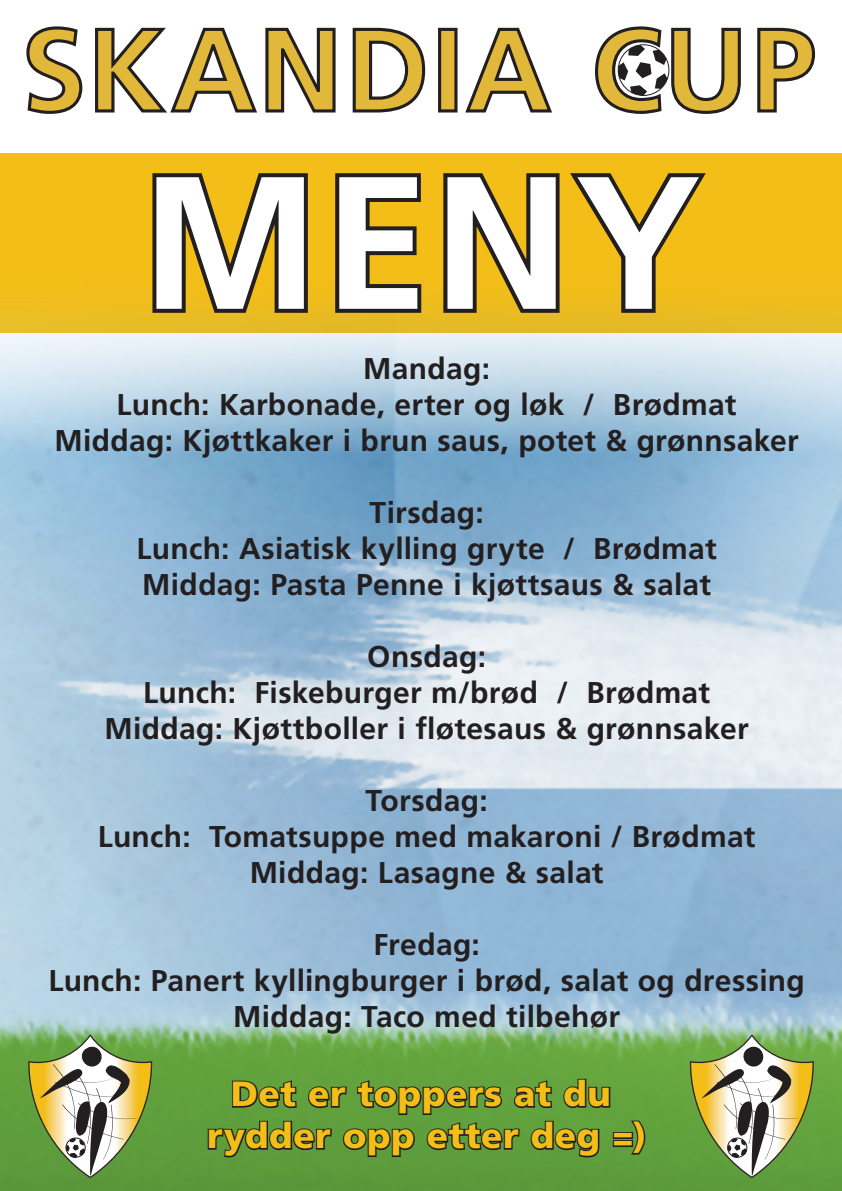
<style>
.page{position:relative;width:842px;height:1191px;background:#fff}
.page>*{position:absolute;margin:0;border:0;box-sizing:border-box;transform-origin:0 0}
.t1{font:700 188.5px "Frutiger";color:#fff}
.t2{font:900 35px/42px "Frutiger";letter-spacing:.015em;color:#f3be18;text-align:center}
.t3{font:700 30px/36px "Frutiger";letter-spacing:.01em;color:#231f20;text-align:center}
</style>
<div class="page">
<svg style="left:26px;top:26px;width:57px;height:88px"></svg>
<svg style="left:95px;top:27px;width:241px;height:86px"></svg>
<svg style="left:352px;top:27px;width:74px;height:86px"></svg>
<div style="left:438px;top:28px;width:19px;height:84px;background:#e1b83a;border:3px solid #231f20"></div>
<svg style="left:465px;top:27px;width:87px;height:86px"></svg>
<svg style="left:757px;top:27px;width:59px;height:86px"></svg>
<svg style="left:595px;top:26px;width:146px;height:88px"></svg>
<div style="left:618px;top:44px;width:51px;height:52px;border:1px solid #231f20;border-radius:50%"></div>
<div style="left:0;top:153px;width:842px;height:179px;background:#f3be18"></div>
<img style="left:0;top:312px;width:842px;height:879px">
<svg style="left:28px;top:1034px;width:124px;height:144px"></svg>
<svg style="left:148px;top:173px;width:164px;height:144px"></svg>
<svg style="left:331px;top:173px;width:94px;height:144px"></svg>
<svg style="left:439px;top:173px;width:274px;height:144px"></svg>
<svg style="left:206px;top:1077px;width:441px;height:81px;background:#507f35"></svg>
<svg style="left:690px;top:1034px;width:124px;height:144px"></svg>
<h1 class="t1" style="left:141px;top:132px;width:561px">MENY</h1>
<p class="t3" style="left:55px;top:350px;width:746px">Mandag:<br>Lunch: Karbonade, erter og løk / Brødmat<br>Middag: Kjøttkaker i brun saus, potet &amp; grønnsaker</p>
<p class="t3" style="left:137px;top:494px;width:582px">Tirsdag:<br>Lunch: Asiatisk kylling gryte / Brødmat<br>Middag: Pasta Penne i kjøttsaus &amp; salat</p>
<p class="t3" style="left:104px;top:638px;width:646px">Onsdag:<br>Lunch: Fiskeburger m/brød / Brødmat<br>Middag: Kjøttboller i fløtesaus &amp; grønnsaker</p>
<p class="t3" style="left:98px;top:782px;width:659px">Torsdag:<br>Lunch: Tomatsuppe med makaroni / Brødmat<br>Middag: Lasagne &amp; salat</p>
<p class="t3" style="left:48px;top:926px;width:758px">Fredag:<br>Lunch: Panert kyllingburger i brød, salat og dressing<br>Middag: Taco med tilbehør</p>
<p class="t2" style="left:207px;top:1072px;width:441px">Det er toppers at du rydder opp etter deg =)</p>
</div>
